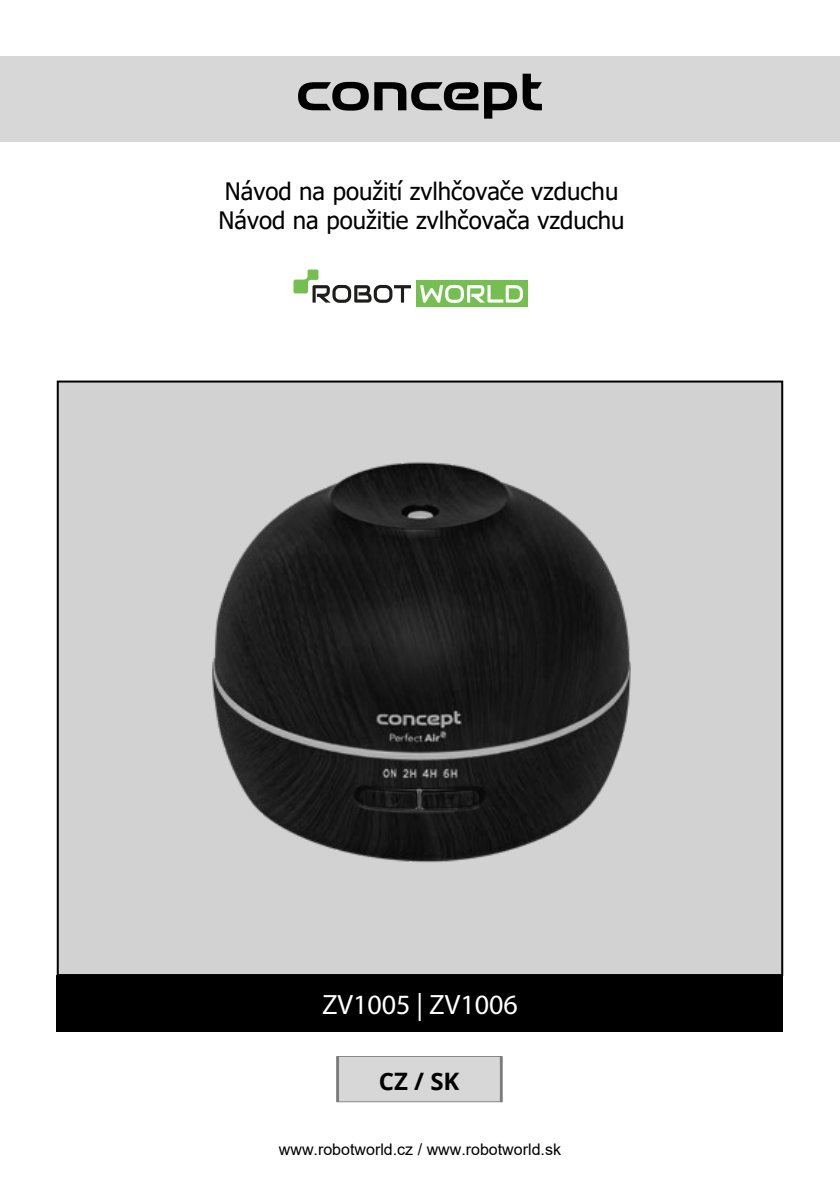
<style>
.page{position:relative;width:840px;height:1191px;background:#fff}
.page>*{position:absolute;margin:0;border:0;box-sizing:border-box;transform-origin:0 0}
.t1{font:28px "Myriad Pro";color:#fff}
.t2{font:24px/28.8px "Tahoma";color:#000}
.t3{font:700 24px "Open Sans";color:#000}
.t4{font:16px "Arial";color:#000}
</style>
<div class="page">
<div style="left:1px;top:57px;width:838px;height:85px;background:#d7d7d7"></div>
<svg style="left:298px;top:74px;width:243px;height:45px"></svg>
<div style="left:57px;top:975px;width:725px;height:57px;background:#000"></div>
<div style="left:58px;top:381px;width:723px;height:594px;background:#d2d2d2"></div>
<img style="left:212px;top:462px;width:419px;height:401px">
<div style="left:416px;top:280px;width:111px;height:27px;background:#74bf50"></div>
<svg style="left:505px;top:285px;width:17px;height:17px"></svg>
<svg style="left:420px;top:285px;width:69px;height:18px"></svg>
<svg style="left:293px;top:269px;width:118px;height:34px"></svg>
<div style="left:336px;top:1055px;width:166px;height:47px;background:#d7d7d7;border:2px solid #7c7c7c"></div>
<p class="t2" style="left:218px;top:178px;width:407px">Návod na použití zvlhčovače vzduchu<br>Návod na použitie zvlhčovača vzduchu</p>
<p class="t1" style="left:322px;top:988px;width:197px">ZV1005 | ZV1006</p>
<p class="t3" style="left:378px;top:1064px;width:82px">CZ / SK</p>
<p class="t4" style="left:279px;top:1138px;width:283px">www.robotworld.cz / www.robotworld.sk</p>
</div>
